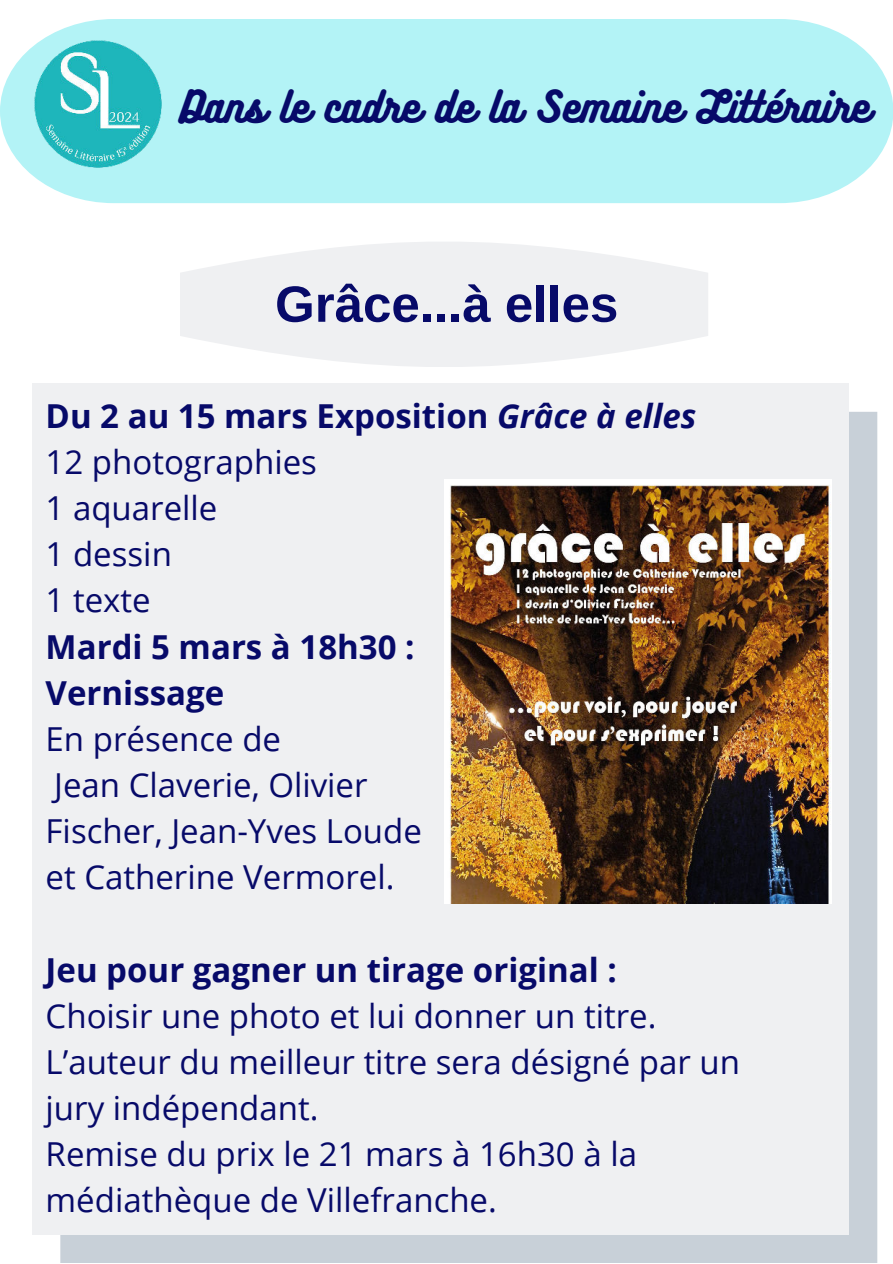
<style>
.page{position:relative;width:893px;height:1264px;background:#fff}
.page>*{position:absolute;margin:0;border:0;box-sizing:border-box;transform-origin:0 0}
.t1{font:700 51px "Arimo";color:#070a69}
.t2{font:39px "Bukhari Script";color:#070a69}
.t3{font:33px/46.2px "Open Sans";color:#070a69}
.t4{font:700 33px/46.2px "Open Sans";color:#070a69}
.s1{font-weight:700}
.s2{font-weight:700;font-style:italic}
</style>
<div class="page">
<div style="left:0;top:19px;width:892px;height:184px;background:#b3f3f6"></div>
<img style="left:32px;top:38px;width:131px;height:131px">
<svg style="left:180px;top:242px;width:528px;height:125px;fill:#eff0f2"></svg>
<div style="left:60px;top:412px;width:817px;height:851px;background:#c8d0d8"></div>
<div style="left:32px;top:383px;width:816px;height:851px;background:#eff0f2"></div>
<img style="left:444px;top:479px;width:387px;height:425px">
<p class="t2" style="left:180px;top:87px;width:691px">Dans le cadre de la Semaine Littéraire</p>
<h1 class="t1" style="left:275px;top:269px;width:345px">Grâce...à elles</h1>
<p class="t3" style="left:46px;top:392px;width:652px"><span class="s1">Du 2 au 15 mars Exposition</span> <span class="s2">Grâce à elles<br></span>12 photographies<br>1 aquarelle<br>1 dessin<br>1 texte</p>
<p class="t4" style="left:46px;top:622px;width:370px">Mardi 5 mars à 18h30 :<br>Vernissage</p>
<p class="t3" style="left:46px;top:715px;width:378px">En présence de<br>Jean Claverie, Olivier<br>Fischer, Jean-Yves Loude et Catherine Vermorel.</p>
<p class="t4" style="left:46px;top:945px;width:572px">Jeu pour gagner un tirage original :</p>
<p class="t3" style="left:46px;top:991px;width:696px">Choisir une photo et lui donner un titre.<br>L’auteur du meilleur titre sera désigné par un jury indépendant.<br>Remise du prix le 21 mars à 16h30 à la médiathèque de Villefranche.</p>
</div>
